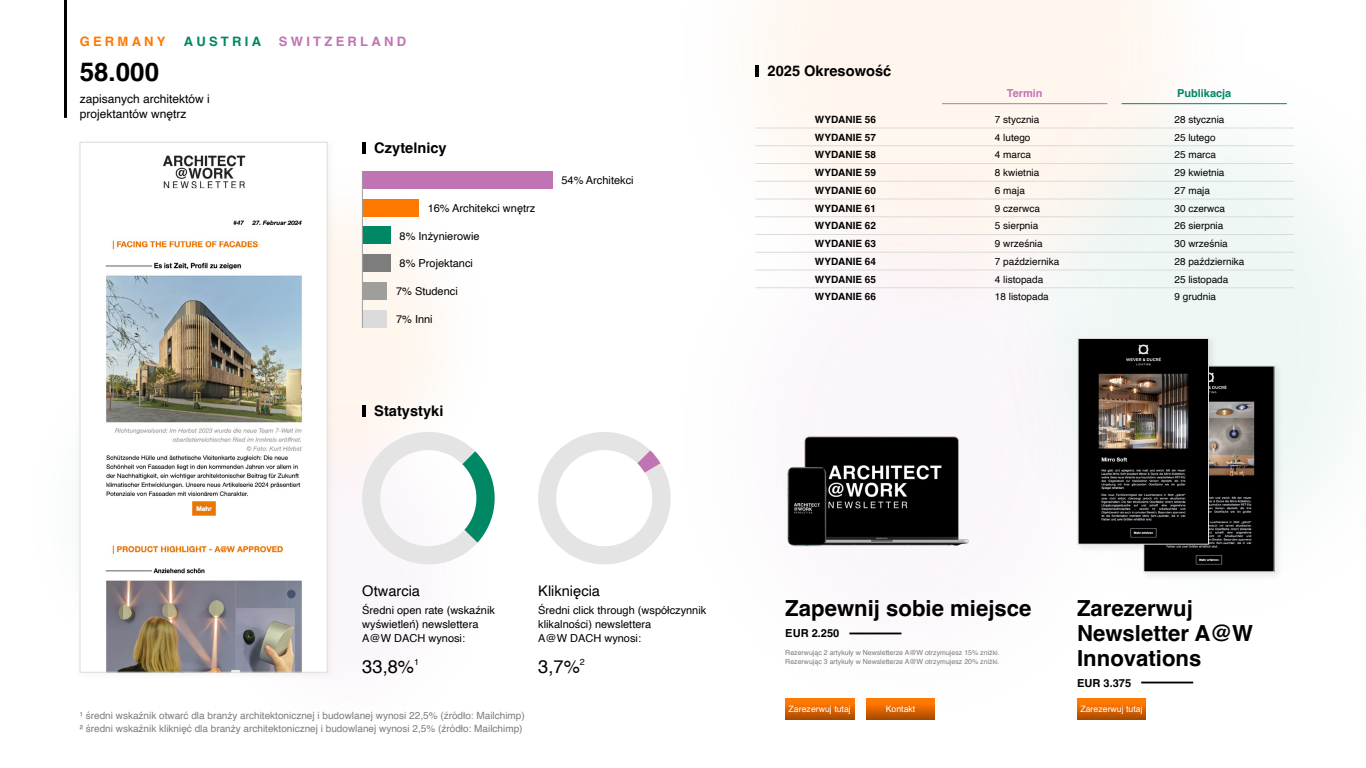
<style>
.page{position:relative;width:1366px;height:768px;background:#fff}
.page>*{position:absolute;margin:0;border:0;box-sizing:border-box;transform-origin:0 0}
.t1{font:700 26px "Helvetica";color:#000}
.t2{font:700 22.2px/25.3px "Helvetica";color:#000}
.t3{font:18.3px "Helvetica";color:#000}
.t4{font:700 14.6px "Helvetica";color:#000}
.t5{font:14.6px "Helvetica";color:#000}
.t6{font:700 13px "Helvetica";letter-spacing:.25em;color:#c074b4}
.t7{font:700 13px "Helvetica";letter-spacing:.25em;color:#ff7800}
.t8{font:700 13px "Helvetica";letter-spacing:.25em;color:#008764}
.t9{font:12px/15px "Helvetica";color:#000}
.t10{font:700 11.1px "Helvetica";color:#000}
.t11{font:11px/14px "Helvetica";color:#000}
.t12{font:700 11px "Helvetica";color:#008764}
.t13{font:700 11px "Helvetica";color:#c074b4}
.t14{font:10px "Helvetica";color:#000}
.t15{font:10px/13px "Helvetica";color:#7d7c7c}
.t16{font:700 10px "Helvetica";color:#000}
.t17{font:8.8px "Helvetica";color:#fff}
.t18{font:7px/9px "Helvetica";color:#7d7c7c}
</style>
<div class="page">
<img style="left:755px;top:0;width:603px;height:720px">
<img style="left:337px;top:153px;width:183px;height:345px">
<div style="left:1140px;top:362px;width:144px;height:219px;background:#000;opacity:.07"></div>
<div style="left:1144px;top:366px;width:130px;height:206px;background:#000001"></div>
<img style="left:1195px;top:385px;width:60px;height:180px">
<div style="left:1143px;top:366px;width:132px;height:206px;border:1px solid #dbdbdb"></div>
<div style="left:1074px;top:335px;width:144px;height:219px;background:#000;opacity:.07"></div>
<div style="left:1078px;top:338px;width:131px;height:206px;background:#000001"></div>
<img style="left:1098px;top:344px;width:91px;height:194px">
<div style="left:1078px;top:338px;width:131px;height:207px;border:1px solid #dbdbdb"></div>
<img style="left:770px;top:424px;width:205px;height:139px">
<div style="left:74px;top:136px;width:263px;height:546px;background:#000;opacity:.05"></div>
<img style="left:82px;top:154px;width:244px;height:517px">
<div style="left:80px;top:142px;width:248px;height:531px;border:1px solid #dbdbdb"></div>
<svg style="left:785px;top:699px;width:69px;height:21px"></svg>
<svg style="left:1077px;top:699px;width:69px;height:21px"></svg>
<svg style="left:866px;top:699px;width:69px;height:21px"></svg>
<hr style="left:849px;top:633px;width:52px;height:1px;background:#000">
<hr style="left:1141px;top:682px;width:52px;height:1px;background:#000">
<hr style="left:64px;top:0;width:3px;height:118px;background:#000">
<div style="left:363px;top:171px;width:190px;height:17px;background:#c074b4"></div>
<div style="left:363px;top:199px;width:56px;height:17px;background:#ff7800"></div>
<div style="left:363px;top:227px;width:28px;height:17px;background:#008764"></div>
<div style="left:363px;top:254px;width:28px;height:18px;background:#7d7d7d"></div>
<div style="left:363px;top:282px;width:24px;height:18px;background:#9e9e9d"></div>
<div style="left:363px;top:310px;width:24px;height:18px;background:#dbdbdb"></div>
<hr style="left:362px;top:171px;width:1px;height:157px;background:#9e9e9d">
<hr style="left:362px;top:142px;width:4px;height:11px;background:#000">
<svg style="left:356px;top:425px;width:145px;height:140px"></svg>
<svg style="left:538px;top:432px;width:133px;height:132px"></svg>
<hr style="left:362px;top:405px;width:4px;height:12px;background:#000">
<hr style="left:755px;top:65px;width:4px;height:11px;background:#000">
<hr style="left:755px;top:128px;width:180px;height:1px;background:#dbdbdb">
<hr style="left:935px;top:128px;width:179px;height:1px;background:#dbdbdb">
<hr style="left:1114px;top:128px;width:180px;height:1px;background:#dbdbdb">
<hr style="left:755px;top:146px;width:180px;height:1px;background:#dbdbdb">
<hr style="left:935px;top:146px;width:179px;height:1px;background:#dbdbdb">
<hr style="left:1114px;top:146px;width:180px;height:1px;background:#dbdbdb">
<hr style="left:755px;top:163px;width:180px;height:1px;background:#dbdbdb">
<hr style="left:935px;top:163px;width:179px;height:1px;background:#dbdbdb">
<hr style="left:1114px;top:163px;width:180px;height:1px;background:#dbdbdb">
<hr style="left:755px;top:181px;width:180px;height:1px;background:#dbdbdb">
<hr style="left:935px;top:181px;width:179px;height:1px;background:#dbdbdb">
<hr style="left:1114px;top:181px;width:180px;height:1px;background:#dbdbdb">
<hr style="left:755px;top:199px;width:180px;height:1px;background:#dbdbdb">
<hr style="left:935px;top:199px;width:179px;height:1px;background:#dbdbdb">
<hr style="left:1114px;top:199px;width:180px;height:1px;background:#dbdbdb">
<hr style="left:755px;top:217px;width:180px;height:1px;background:#dbdbdb">
<hr style="left:935px;top:217px;width:179px;height:1px;background:#dbdbdb">
<hr style="left:1114px;top:217px;width:180px;height:1px;background:#dbdbdb">
<hr style="left:755px;top:234px;width:180px;height:1px;background:#dbdbdb">
<hr style="left:935px;top:234px;width:179px;height:1px;background:#dbdbdb">
<hr style="left:1114px;top:234px;width:180px;height:1px;background:#dbdbdb">
<hr style="left:755px;top:252px;width:180px;height:1px;background:#dbdbdb">
<hr style="left:935px;top:252px;width:179px;height:1px;background:#dbdbdb">
<hr style="left:1114px;top:252px;width:180px;height:1px;background:#dbdbdb">
<hr style="left:755px;top:270px;width:180px;height:1px;background:#dbdbdb">
<hr style="left:935px;top:270px;width:179px;height:1px;background:#dbdbdb">
<hr style="left:1114px;top:270px;width:180px;height:1px;background:#dbdbdb">
<hr style="left:755px;top:288px;width:180px;height:1px;background:#dbdbdb">
<hr style="left:935px;top:288px;width:179px;height:1px;background:#dbdbdb">
<hr style="left:1114px;top:288px;width:180px;height:1px;background:#dbdbdb">
<hr style="left:942px;top:103px;width:165px;height:1px;background:#c074b4">
<hr style="left:1122px;top:103px;width:165px;height:1px;background:#008764">
<p class="t7" style="left:80px;top:33px;width:87px">GERMANY</p>
<p class="t8" style="left:184px;top:33px;width:79px">AUSTRIA</p>
<p class="t6" style="left:279px;top:33px;width:129px">SWITZERLAND</p>
<h1 class="t1" style="left:80px;top:56px;width:81px">58.000</h1>
<p class="t9" style="left:80px;top:92px;width:132px">zapisanych architektów i projektantów wnętrz</p>
<h3 class="t4" style="left:374px;top:139px;width:74px">Czytelnicy</h3>
<p class="t11" style="left:428px;top:201px;width:109px">16% Architekci wnętrz</p>
<p class="t11" style="left:400px;top:229px;width:82px">8% Inżynierowie</p>
<p class="t11" style="left:400px;top:257px;width:75px">8% Projektanci</p>
<p class="t11" style="left:396px;top:285px;width:63px">7% Studenci</p>
<p class="t11" style="left:396px;top:313px;width:38px">7% Inni</p>
<p class="t11" style="left:561px;top:173px;width:74px">54% Architekci</p>
<h3 class="t4" style="left:374px;top:402px;width:71px">Statystyki</h3>
<h3 class="t4" style="left:768px;top:62px;width:125px">2025 Okresowość</h3>
<p class="t16" style="left:815px;top:113px;width:63px">WYDANIE 56</p>
<p class="t14" style="left:995px;top:112px;width:46px">7 stycznia</p>
<p class="t14" style="left:1174px;top:112px;width:52px">28 stycznia</p>
<p class="t16" style="left:815px;top:131px;width:63px">WYDANIE 57</p>
<p class="t14" style="left:995px;top:129px;width:37px">4 lutego</p>
<p class="t14" style="left:1174px;top:129px;width:43px">25 lutego</p>
<p class="t16" style="left:815px;top:149px;width:63px">WYDANIE 58</p>
<p class="t14" style="left:995px;top:147px;width:38px">4 marca</p>
<p class="t14" style="left:1174px;top:147px;width:43px">25 marca</p>
<p class="t16" style="left:815px;top:167px;width:63px">WYDANIE 59</p>
<p class="t14" style="left:995px;top:165px;width:46px">8 kwietnia</p>
<p class="t14" style="left:1174px;top:165px;width:52px">29 kwietnia</p>
<p class="t16" style="left:815px;top:184px;width:63px">WYDANIE 60</p>
<p class="t14" style="left:995px;top:183px;width:32px">6 maja</p>
<p class="t14" style="left:1174px;top:183px;width:37px">27 maja</p>
<p class="t16" style="left:815px;top:202px;width:63px">WYDANIE 61</p>
<p class="t14" style="left:995px;top:200px;width:47px">9 czerwca</p>
<p class="t14" style="left:1174px;top:200px;width:52px">30 czerwca</p>
<p class="t16" style="left:815px;top:220px;width:63px">WYDANIE 62</p>
<p class="t14" style="left:995px;top:218px;width:45px">5 sierpnia</p>
<p class="t14" style="left:1174px;top:218px;width:50px">26 sierpnia</p>
<p class="t16" style="left:815px;top:238px;width:63px">WYDANIE 63</p>
<p class="t14" style="left:995px;top:236px;width:49px">9 września</p>
<p class="t14" style="left:1174px;top:236px;width:55px">30 września</p>
<p class="t16" style="left:815px;top:255px;width:63px">WYDANIE 64</p>
<p class="t14" style="left:995px;top:254px;width:66px">7 października</p>
<p class="t14" style="left:1174px;top:254px;width:72px">28 października</p>
<p class="t16" style="left:815px;top:273px;width:63px">WYDANIE 65</p>
<p class="t14" style="left:995px;top:271px;width:50px">4 listopada</p>
<p class="t14" style="left:1174px;top:271px;width:55px">25 listopada</p>
<p class="t16" style="left:815px;top:291px;width:63px">WYDANIE 66</p>
<p class="t14" style="left:995px;top:289px;width:55px">18 listopada</p>
<p class="t14" style="left:1174px;top:289px;width:43px">9 grudnia</p>
<p class="t13" style="left:1007px;top:87px;width:37px">Termin</p>
<p class="t12" style="left:1177px;top:87px;width:56px">Publikacja</p>
<h3 class="t5" style="left:362px;top:580px;width:59px">Otwarcia</h3>
<p class="t11" style="left:362px;top:604px;width:134px">Średni open rate (wskaźnik wyświetleń) newslettera<br>A@W DACH wynosi:</p>
<h3 class="t3" style="left:362px;top:652px;width:58px">33,8%<sup>1</sup></h3>
<h3 class="t5" style="left:538px;top:580px;width:63px">Kliknięcia</h3>
<p class="t11" style="left:538px;top:604px;width:170px">Średni click through (współczynnik klikalności) newslettera<br>A@W DACH wynosi:</p>
<h3 class="t3" style="left:538px;top:652px;width:48px">3,7%<sup>2</sup></h3>
<p class="t15" style="left:80px;top:709px;width:447px">¹ średni wskaźnik otwarć dla branży architektonicznej i budowlanej wynosi 22,5% (źródło: Mailchimp)<br>² średni wskaźnik kliknięć dla branży architektonicznej i budowlanej wynosi 2,5% (źródło: Mailchimp)</p>
<h2 class="t2" style="left:785px;top:598px;width:248px">Zapewnij sobie miejsce</h2>
<p class="t10" style="left:785px;top:627px;width:56px">EUR 2.250</p>
<p class="t18" style="left:785px;top:648px;width:216px">Rezerwując 2 artykuły w Newsletterze A@W otrzymujesz 15% zniżki.<br>Rezerwując 3 artykuły w Newsletterze A@W otrzymujesz 20% zniżki.</p>
<h2 class="t2" style="left:1077px;top:598px;width:177px">Zarezerwuj<br>Newsletter A@W<br>Innovations</h2>
<p class="t10" style="left:1077px;top:676px;width:56px">EUR 3.375</p>
<p class="t17" style="left:789px;top:702px;width:64px">Zarezerwuj tutaj</p>
<p class="t17" style="left:886px;top:702px;width:31px">Kontakt</p>
<p class="t17" style="left:1080px;top:702px;width:64px">Zarezerwuj tutaj</p>
</div>
